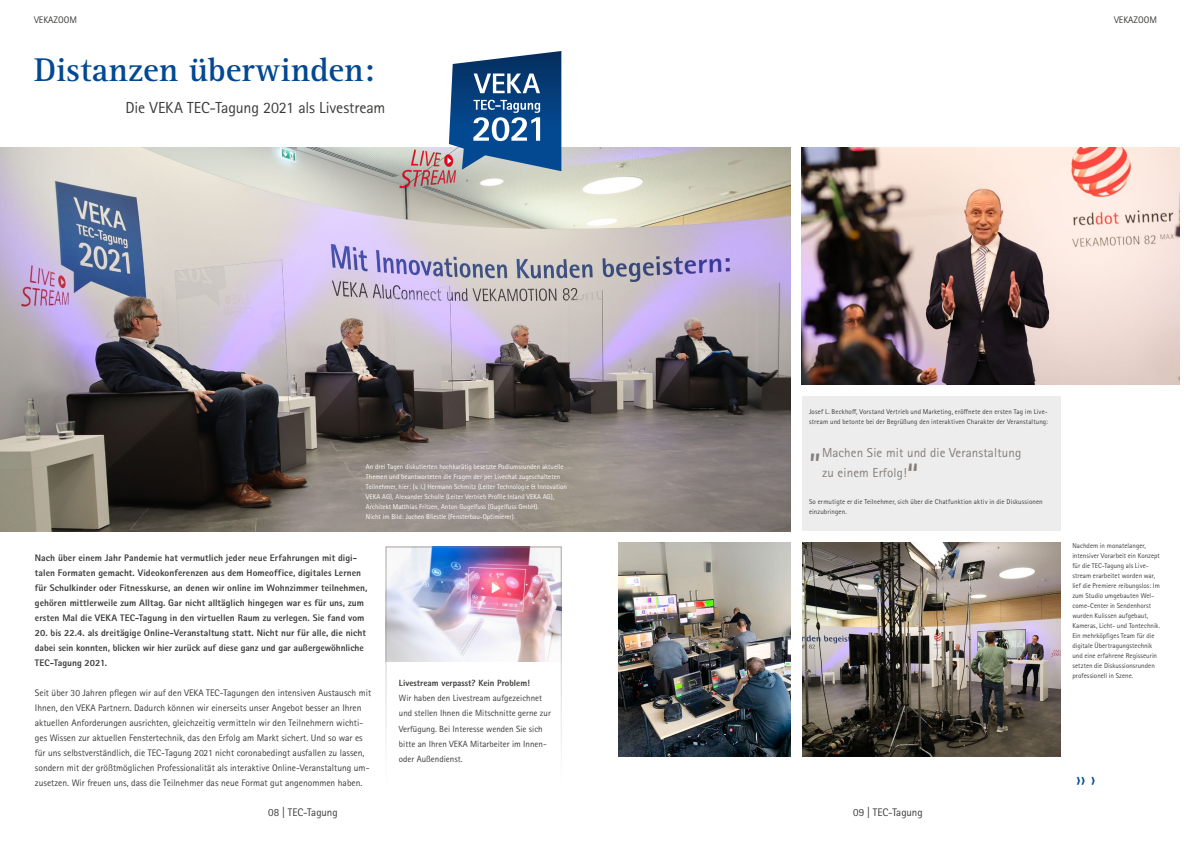
<style>
.page{position:relative;width:1191px;height:842px;background:#fff}
.page>*{position:absolute;margin:0;border:0;box-sizing:border-box;transform-origin:0 0}
.t1{font:700 34px "Rotis Serif Std";color:#034991}
.t2{font:34px "Rotis Sans Serif Std";color:#867e7a}
.t3{font:21px "Rotis Sans Serif Std";color:#034991}
.t4{font:16px "Rotis Sans Serif Std";letter-spacing:-.01em;color:#3c3c3b}
.t5{font:13px/20px "Rotis Sans Serif Std";letter-spacing:.01em;color:#867e7a}
.t6{font:11px "Rotis Sans Serif Std";letter-spacing:-.005em;color:#3c3c3b}
.t7{font:9.5px/15px "Rotis Sans Serif Std";color:#3c3c3b}
.t8{font:800 9.5px/15px "Rotis Sans Serif Std";letter-spacing:.005em;color:#3c3c3b}
.t9{font:9px/15px "Rotis Sans Serif Std";color:#3c3c3b}
.t10{font:800 9px "Rotis Sans Serif Std";color:#3c3c3b}
.t11{font:7px/10px "Rotis Sans Serif Std";letter-spacing:.005em;color:#3c3c3b}
.t12{font:7px/10px "Rotis Sans Serif Std";color:#fff}
</style>
<div class="page">
<img style="left:0;top:147px;width:790px;height:384px">
<img style="left:399px;top:143px;width:58px;height:53px">
<svg style="left:449px;top:51px;width:112px;height:120px;background:#416d9c"></svg>
<img style="left:387px;top:548px;width:173px;height:113px">
<img style="left:619px;top:542px;width:171px;height:214px">
<img style="left:802px;top:542px;width:258px;height:214px">
<img style="left:802px;top:147px;width:377px;height:238px">
<div style="left:802px;top:396px;width:258px;height:135px;background:#ededed"></div>
<h3 class="t7" style="left:34px;top:12px;width:44px">VEKAZOOM</h3>
<h1 class="t1" style="left:34px;top:50px;width:342px">Distanzen überwinden:</h1>
<h3 class="t4" style="left:126px;top:98px;width:261px">Die VEKA TEC-Tagung 2021 als Livestream</h3>
<p class="t12" style="left:366px;top:462px;width:202px">An drei Tagen diskutierten hochkarätig besetzte Podiumsrunden aktuelle Themen und beantworteten die Fragen der per Livechat zugeschalteten Teilnehmer, hier: (v. l.) Hermann Schmitz (Leiter Technologie &amp; Innovation VEKA AG), Alexander Scholle (Leiter Vertrieb Profile Inland VEKA AG), Architekt Matthias Fritzen, Anton Gugelfuss (Gugelfuss GmbH).<br>Nicht im Bild: Jochen Bliestle (Fensterbau-Optimierer).</p>
<p class="t8" style="left:35px;top:550px;width:334px">Nach über einem Jahr Pandemie hat vermutlich jeder neue Erfahrungen mit digi&shy;talen Formaten gemacht. Videokonferenzen aus dem Homeoffice, digitales Lernen für Schulkinder oder Fitnesskurse, an denen wir online im Wohnzimmer teilnehmen, gehören mittlerweile zum Alltag. Gar nicht alltäglich hingegen war es für uns, zum ersten Mal die VEKA TEC-Tagung in den virtuellen Raum zu verlegen. Sie fand vom</p>
<h3 class="t8" style="left:35px;top:625px;width:332px">20. bis 22.4. als dreitägige Online-Veranstaltung statt. Nicht nur für alle, die nicht dabei sein konnten, blicken wir hier zurück auf diese ganz und gar außergewöhnliche<br>TEC-Tagung 2021.</h3>
<p class="t7" style="left:35px;top:685px;width:338px">Seit über 30 Jahren pflegen wir auf den VEKA TEC-Tagungen den intensiven Austausch mit Ihnen, den VEKA Partnern. Dadurch können wir einerseits unser Angebot besser an Ihren aktuellen Anforderungen ausrichten, gleichzeitig vermitteln wir den Teilnehmern wichti&shy;ges Wissen zur aktuellen Fenstertechnik, das den Erfolg am Markt sichert. Und so war es für uns selbstverständlich, die TEC-Tagung 2021 nicht coronabedingt ausfallen zu lassen, sondern mit der größtmöglichen Professionalität als interaktive Online-Veranstaltung um&shy;zusetzen. Wir freuen uns, dass die Teilnehmer das neue Format gut angenommen haben.</p>
<h3 class="t6" style="left:268px;top:806px;width:71px">08 | TEC-Tagung</h3>
<p class="t10" style="left:399px;top:678px;width:133px">Livestream verpasst? Kein Problem!</p>
<p class="t9" style="left:399px;top:691px;width:153px">Wir haben den Livestream aufgezeichnet und stellen Ihnen die Mitschnitte gerne zur Verfügung. Bei Interesse wenden Sie sich bitte an Ihren VEKA Mitarbeiter im Innen&shy;oder Außendienst.</p>
<h3 class="t7" style="left:1114px;top:12px;width:44px">VEKAZOOM</h3>
<p class="t11" style="left:809px;top:406px;width:240px">Josef L. Beckhoff, Vorstand Vertrieb und Marketing, eröffnete den ersten Tag im Live&shy;stream und betonte bei der Begrüßung den interaktiven Charakter der Veranstaltung:</p>
<h1 class="t2" style="left:809px;top:425px;width:13px">„</h1>
<h3 class="t5" style="left:822px;top:442px;width:201px">Machen Sie mit und die Veranstaltung zu einem Erfolg!</h3>
<h1 class="t2" style="left:907px;top:455px;width:13px">“</h1>
<p class="t11" style="left:809px;top:496px;width:235px">So ermutigte er die Teilnehmer, sich über die Chatfunktion aktiv in die Diskussionen einzubringen.</p>
<p class="t11" style="left:1072px;top:540px;width:89px">Nachdem in monatelanger, intensiver Vorarbeit ein Konzept für die TEC-Tagung als Live&shy;stream erarbeitet worden war, lief die Premiere reibungslos: Im zum Studio umgebauten Wel&shy;come-Center in Sendenhorst wurden Kulissen aufgebaut,<br>Kameras, Licht- und Tontechnik.<br>Ein mehrköpfiges Team für die digitale Übertragungstechnik und eine erfahrene Regisseurin setzten die Diskussionsrunden professionell in Szene.</p>
<h3 class="t6" style="left:853px;top:806px;width:71px">09 | TEC-Tagung</h3>
<h2 class="t3" style="left:1076px;top:766px;width:21px">›› ›</h2>
</div>
